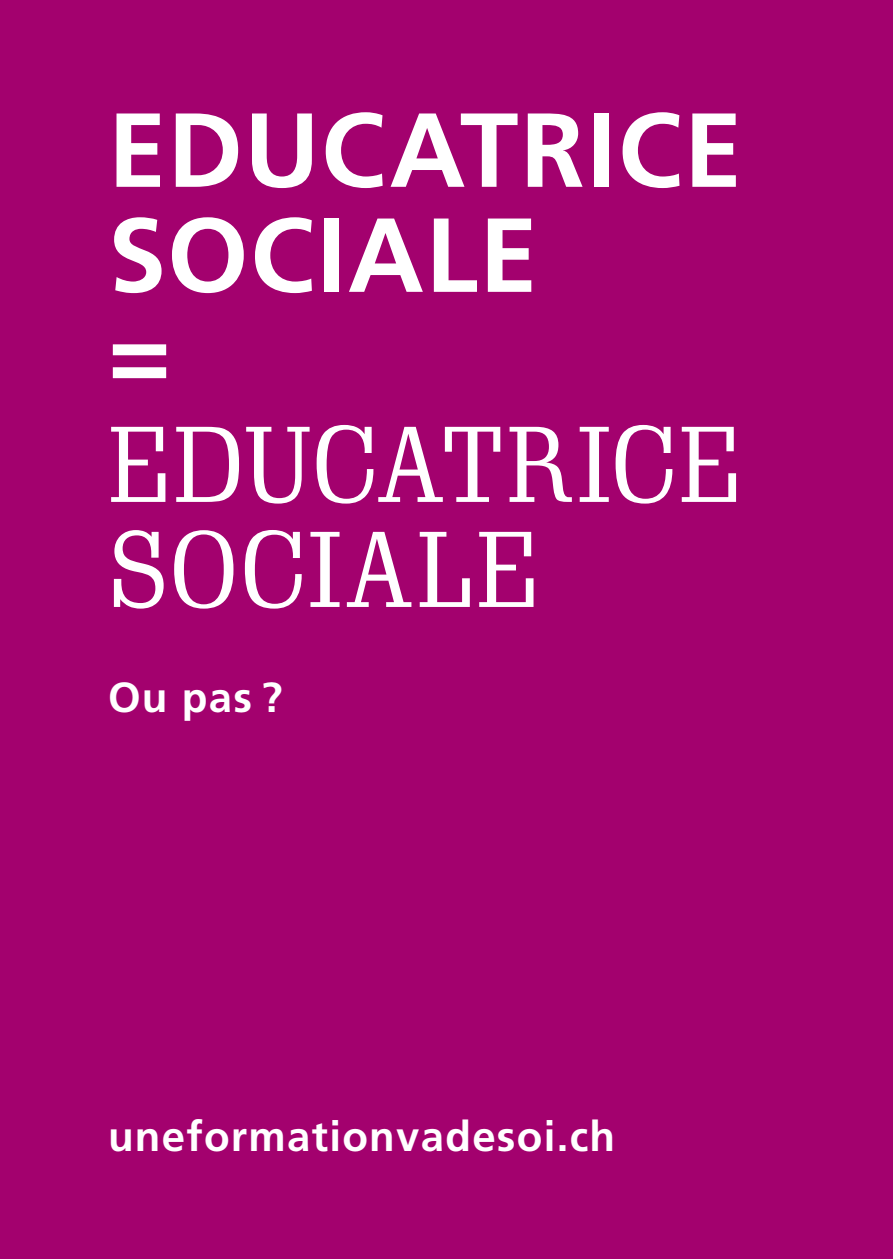
<style>
.page{position:relative;width:893px;height:1259px;background:#a3016e}
.page>*{position:absolute;margin:0;border:0;box-sizing:border-box;transform-origin:0 0}
.t1{font:700 105px/105px "Frutiger LT Std";letter-spacing:.015em;color:#fff}
.t2{font:105px/105px "Schadow BT";letter-spacing:.015em;color:#fff}
.t3{font:700 42px "Frutiger LT Std";letter-spacing:.03em;color:#fff}
</style>
<div class="page">
<h1 class="t1" style="left:108px;top:98px;width:636px">EDUCATRICE<br>SOCIALE</h1>
<h1 class="t1" style="left:108px;top:299px;width:64px">=</h1>
<h1 class="t2" style="left:108px;top:411px;width:635px">EDUCATRICE<br>SOCIALE</h1>
<p class="t3" style="left:108px;top:673px;width:176px">Ou pas ?</p>
<p class="t3" style="left:108px;top:1111px;width:509px">uneformationvadesoi.ch</p>
</div>
